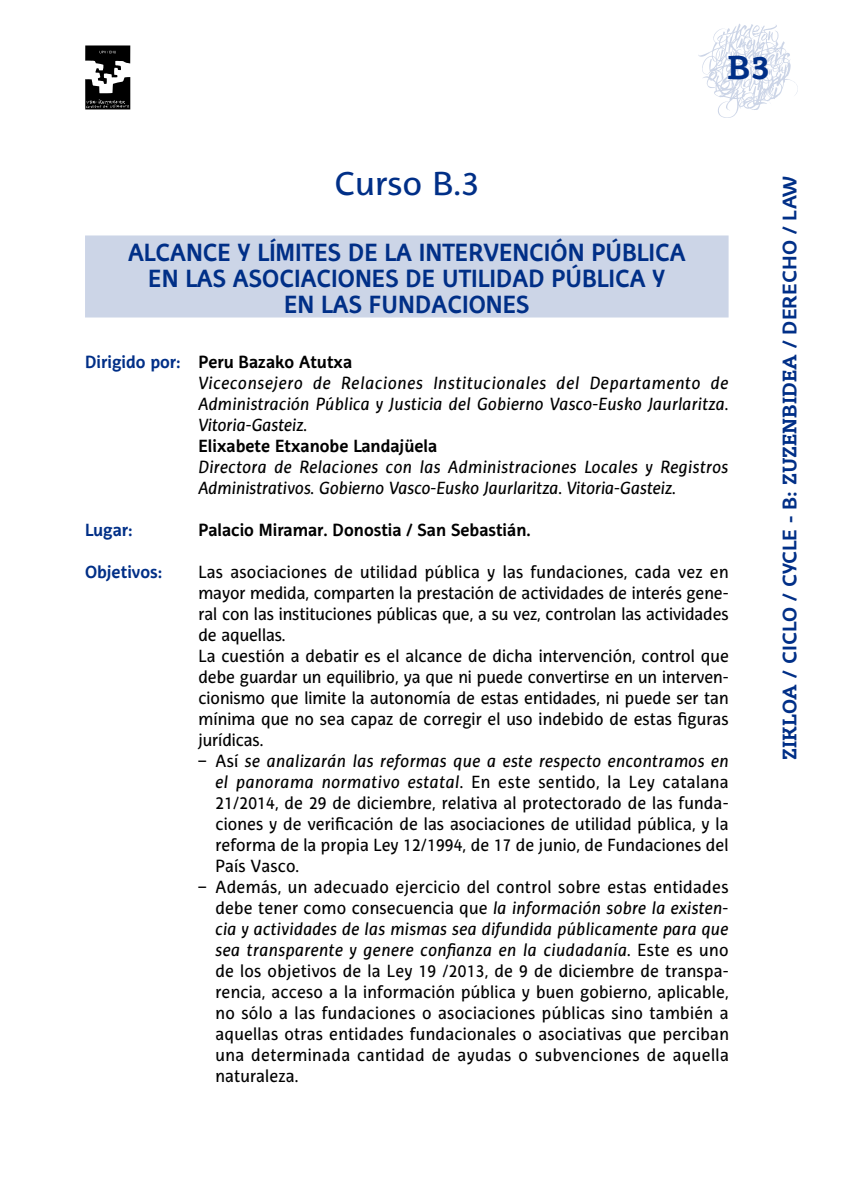
<style>
.page{position:relative;width:842px;height:1191px;background:#fff}
.page>*{position:absolute;margin:0;border:0;box-sizing:border-box;transform-origin:0 0}
.t1{font:32px "EHU Sans";color:#002f87}
.t2{font:700 32px "EHU Serif";color:#002f87}
.t3{font:700 24px/26px "EHU Sans";color:#002f87;scale:.9 1}
.t4{font:700 19px "EHU Sans";color:#002f87}
.t5{font:17px/21px "EHU Sans";letter-spacing:.01em;color:#000;text-align:justify;scale:.9 1}
.t6{font:italic 17px/21px "EHU Sans";letter-spacing:.015em;color:#000;scale:.9 1}
.t7{font:700 17px "EHU Sans";color:#000;scale:.9 1}
.t8{font:700 17px "EHU Sans";color:#002f87;scale:.9 1}
.s1{font-weight:700;font-style:normal;color:#002f87}
.s2{font-weight:700;font-style:normal}
.s3{font-style:italic}
.s4{font-family:"EHU Serif"}
</style>
<div class="page">
<img style="left:698px;top:23px;width:100px;height:95px">
<svg style="left:85px;top:45px;width:45px;height:64px"></svg>
<img style="left:87px;top:99px;width:42px;height:9px">
<div style="left:85px;top:235px;width:644px;height:82px;background:#ccd5e7"></div>
<h1 class="t2" style="left:728px;top:47px;width:44px">B3</h1>
<h1 class="t1" style="left:334px;top:164px;width:146px">Curso B.3</h1>
<h2 class="t3" style="left:148px;top:238px;width:542px;text-indent:-20px">Alcance y límites de la intervención pública en las asociacio</h2>
<h2 class="t3" style="left:355px;top:264px;width:144px">nes de utilidad</h2>
<h2 class="t3" style="left:551px;top:264px;width:49px">pública</h2>
<h2 class="t3" style="left:652px;top:264px;width:15px">y</h2>
<h2 class="t3" style="left:284px;top:290px;width:162px">en las fundacio</h2>
<h2 class="t3" style="left:486px;top:290px;width:50px">nes</h2>
<p class="t6" style="left:198px;top:351px;width:590px;text-indent:-113px"><span class="s1">Dirigido por:</span> <span class="s2">Peru Bazako Atutxa<br></span>Viceconsejero de Relaciones Institucionales del Departamento de Administración Pública y Justicia del Gobierno Vasco-Eusko Jaurlaritza.<br>Vitoria-Gasteiz.</p>
<p class="t7" style="left:198px;top:435px;width:267px">Elixabete Etxanobe Landajüela</p>
<p class="t6" style="left:198px;top:456px;width:590px">Directora de Relaciones con las Administraciones Locales y Registros<br>Administrativos. Gobierno Vasco-Eusko Jaurlaritza. Vitoria-Gasteiz.</p>
<p class="t8" style="left:85px;top:519px;width:54px">Lugar:</p>
<p class="t7" style="left:198px;top:519px;width:371px">Palacio M iramar. Donostia / San Sebastián.</p>
<p class="t8" style="left:85px;top:561px;width:87px">Objetivos:</p>
<p class="t5" style="left:198px;top:561px;width:591px;text-align:left">Las asociaciones de utilidad pública y las fundaciones, cada vez en mayor medida, comparten la prestación de actividades de interés gene&shy;ral con las instituciones públicas que, a su vez, controlan las actividades de aquellas.<br>La cuestión a debatir es el alcance de dicha intervención, control que debe guardar un equilibrio, ya que ni puede convertirse en un interven&shy;cionismo que limite la autonomía de estas entidades, ni puede ser tan mínima que no sea capaz de corregir el uso indebido de estas figuras jurídicas.</p>
<p class="t5" style="left:215px;top:750px;width:572px;text-indent:-17px">– Así <span class="s3">se analizarán las reformas que a este respecto encontramos en el panorama normativo estatal.</span> En este sentido, la Ley catalana 21/2014, de 29 de diciembre, relativa al protectorado de las funda&shy;ciones y de verificación de las asociaciones de utilidad pública, y la reforma de la propia Ley 12/1994, de 17 de junio, de Fundaciones del País Vasco.</p>
<p class="t5" style="left:215px;top:876px;width:572px;text-indent:-17px">– Además, un adecuado ejercicio del control sobre estas entidades debe tener como consecuencia que <span class="s3">la información sobre la existen&shy;cia y actividades de las mismas sea difundida públicamente para que sea transparente y genere confianza en la ciudadanía.</span> Este es uno de los objetivos de la Ley 19 /2013, de 9 de diciembre de transpa&shy;rencia, acceso a la información pública y buen gobierno, aplicable, no sólo a las fundaciones o asociaciones públicas sino también a aquellas otras entidades fundacionales o asociativas que perciban una determinada cantidad de ayudas o subvenciones de aquella naturaleza.</p>
<p class="t4" style="left:778px;top:759px;width:585px;rotate:-90deg"><span class="s4">ZIKLOA /</span> CICLO / CYCLE - B<span class="s4">: ZUZENBIDEA /</span> DERECHO / LAW</p>
</div>
